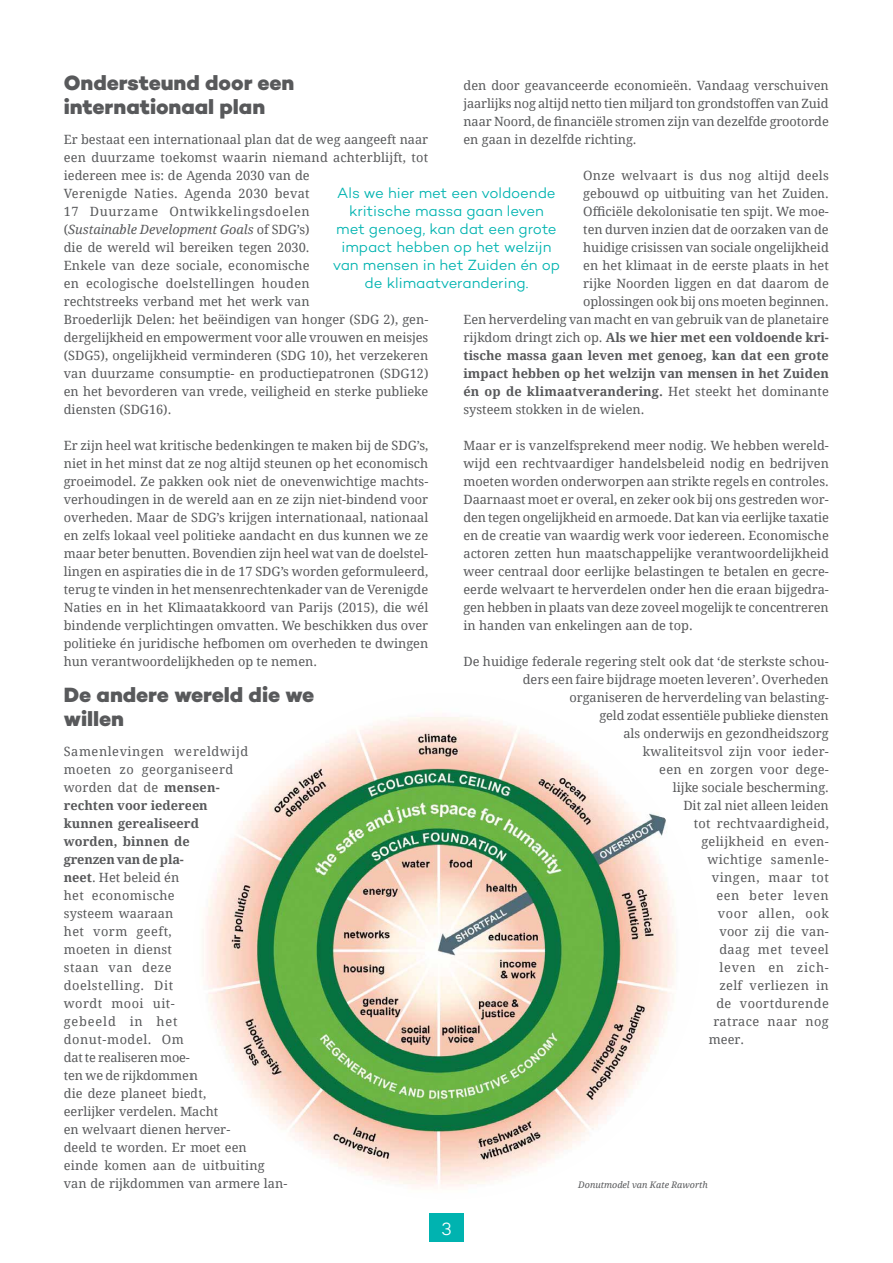
<style>
.page{position:relative;width:893px;height:1263px;background:#fff}
.page>*{position:absolute;margin:0;border:0;box-sizing:border-box;transform-origin:0 0}
.t1{font:800 21px/24px "Campton";letter-spacing:-.005em;color:#58595b}
.t2{font:300 18px "Campton";color:#fff}
.t3{font:300 15px/18px "Campton";letter-spacing:-.005em;color:#00b3b0;text-align:center}
.t4{font:12.75px/18px "Droid Serif";color:#58595b;text-align:justify}
.t5{font:700 12.75px "Droid Serif";color:#58595b}
.t6{font:12.75px "Droid Serif";letter-spacing:.02em;color:#58595b}
.t7{font:12.75px "Droid Serif";letter-spacing:.035em;color:#58595b}
.t8{font:12.75px "Droid Serif";letter-spacing:.025em;color:#58595b}
.t9{font:12.75px "Droid Serif";letter-spacing:.04em;color:#58595b}
.t10{font:12.75px "Droid Serif";letter-spacing:.03em;color:#58595b}
.t11{font:12.75px "Droid Serif";letter-spacing:.045em;color:#58595b}
.t12{font:12.75px "Droid Serif";letter-spacing:.05em;color:#58595b}
.t13{font:12.75px "Droid Serif";letter-spacing:.06em;color:#58595b}
.t14{font:italic 9px "Droid Serif";color:#58595b}
.s1{font-style:italic}
.s2{font-weight:700}
.s3{font-weight:400}
</style>
<div class="page">
<div style="left:429px;top:1213px;width:34px;height:29px;background:#00b3b0"></div>
<img style="left:193px;top:693px;width:506px;height:506px;border-radius:253px">
<h1 class="t1" style="left:64px;top:71px;width:232px">Ondersteund door een internationaal plan</h1>
<p class="t4" style="left:64px;top:130px;width:366px;text-align:left">Er bestaat een internationaal plan dat de weg aangeeft naar een duurzame toekomst waarin niemand achterblijft, tot iedereen mee is: de Agenda 2030 van de<br>Verenigde Naties. Agenda 2030 bevat<br>17 Duurzame Ontwikkelingsdoelen<br>(<span class="s1">Sustainable Development Goals</span> of SDG’s)<br>die de wereld wil bereiken tegen 2030.<br>Enkele van deze sociale, economische<br>en ecologische doelstellingen houden<br>rechtstreeks verband met het werk van<br>Broederlijk Delen: het beëindigen van honger (SDG 2), gen&shy;dergelijkheid en empowerment voor alle vrouwen en meisjes (SDG5), ongelijkheid verminderen (SDG 10), het verzekeren van duurzame consumptie- en productiepatronen (SDG12) en het bevorderen van vrede, veiligheid en sterke publieke diensten (SDG16).</p>
<p class="t4" style="left:64px;top:436px;width:366px">Er zijn heel wat kritische bedenkingen te maken bij de SDG’s, niet in het minst dat ze nog altijd steunen op het economisch groeimodel. Ze pakken ook niet de onevenwichtige machts&shy;verhoudingen in de wereld aan en ze zijn niet-bindend voor overheden. Maar de SDG’s krijgen internationaal, nationaal en zelfs lokaal veel politieke aandacht en dus kunnen we ze maar beter benutten. Bovendien zijn heel wat van de doelstel&shy;lingen en aspiraties die in de 17 SDG’s worden geformuleerd, terug te vinden in het mensenrechtenkader van de Verenigde Naties en in het Klimaatakkoord van Parijs (2015), die wél bindende verplichtingen omvatten. We beschikken dus over politieke én juridische hefbomen om overheden te dwingen hun verantwoordelijkheden op te nemen.</p>
<h1 class="t1" style="left:64px;top:683px;width:252px">De andere wereld die we willen</h1>
<p class="t4" style="left:64px;top:742px;width:225px;text-align:left">Samenlevingen wereldwijd moeten zo georganiseerd<br>worden dat de <span class="s2">mensen-<br>rechten voor iedereen<br>kunnen gerealiseerd<br>worden, binnen de<br>grenzen van de pla-<br>neet</span>. Het beleid én<br>het economische<br>systeem waaraan<br>het vorm geeft,<br>moeten in dienst<br>staan van deze<br>doelstelling. Dit<br>wordt mooi uit-<br>gebeeld in het<br>donut-model. Om<br>dat te realiseren moe-<br>ten we de rijkdommen<br>die deze planeet biedt,<br>eerlijker verdelen. Macht<br>en welvaart dienen herver-<br>deeld te worden. Er moet een<br>einde komen aan de uitbuiting van de rijkdommen van armere lan-</p>
<p class="t4" style="left:463px;top:76px;width:367px">den door geavanceerde economieën. Vandaag verschuiven jaarlijks nog altijd netto tien miljard ton grondstoffen van Zuid naar Noord, de financiële stromen zijn van dezelfde grootorde en gaan in dezelfde richting.</p>
<p class="t6" style="left:583px;top:167px;width:247px">Onze welvaart is dus nog altijd deels</p>
<p class="t4" style="left:583px;top:184px;width:247px">gebouwd op uitbuiting van het Zuiden.</p>
<p class="t4" style="left:583px;top:202px;width:247px">Officiële dekolonisatie ten spijt. We moe-</p>
<p class="t4" style="left:583px;top:220px;width:247px">ten durven inzien dat de oorzaken van de</p>
<p class="t4" style="left:583px;top:238px;width:247px">huidige crisissen van sociale ongelijkheid</p>
<p class="t4" style="left:583px;top:256px;width:247px">en het klimaat in de eerste plaats in het</p>
<p class="t4" style="left:583px;top:274px;width:247px">rijke Noorden liggen en dat daarom de</p>
<p class="t4" style="left:583px;top:292px;width:247px">oplossingen ook bij ons moeten beginnen.</p>
<p class="t4" style="left:463px;top:310px;width:367px">Een herverdeling van macht en van gebruik van de planetaire</p>
<p class="t5" style="left:463px;top:329px;width:367px"><span class="s3">rijkdom dringt zich op.</span> Als we hier met een voldoende kri-</p>
<p class="t5" style="left:463px;top:347px;width:367px">tische massa gaan leven met genoeg, kan dat een grote</p>
<p class="t5" style="left:463px;top:365px;width:367px">impact hebben op het welzijn van mensen in het Zuiden</p>
<p class="t5" style="left:463px;top:383px;width:367px">én op de klimaatverandering. <span class="s3">Het steekt het dominante</span></p>
<p class="t4" style="left:463px;top:400px;width:182px">systeem stokken in de wielen.</p>
<p class="t4" style="left:463px;top:436px;width:367px">Maar er is vanzelfsprekend meer nodig. We hebben wereld&shy;wijd een rechtvaardiger handelsbeleid nodig en bedrijven moeten worden onderworpen aan strikte regels en controles.<br>Daarnaast moet er overal, en zeker ook bij ons gestreden wor&shy;den tegen ongelijkheid en armoede. Dat kan via eerlijke taxatie en de creatie van waardig werk voor iedereen. Economische actoren zetten hun maatschappelijke verantwoordelijkheid weer centraal door eerlijke belastingen te betalen en gecre&shy;ëerde welvaart te herverdelen onder hen die eraan bijgedra&shy;gen hebben in plaats van deze zoveel mogelijk te concentreren in handen van enkelingen aan de top.</p>
<p class="t4" style="left:463px;top:652px;width:367px">De huidige federale regering stelt ook dat ‘de sterkste schou-</p>
<p class="t4" style="left:523px;top:670px;width:307px">ders een faire bijdrage moeten leveren’. Overheden</p>
<p class="t4" style="left:569px;top:688px;width:261px">organiseren de herverdeling van belasting-</p>
<p class="t4" style="left:599px;top:706px;width:231px">geld zodat essentiële publieke diensten</p>
<p class="t4" style="left:623px;top:724px;width:207px">als onderwijs en gezondheidszorg</p>
<p class="t4" style="left:643px;top:742px;width:188px">kwaliteitsvol zijn voor ieder-</p>
<p class="t6" style="left:659px;top:761px;width:171px">een en zorgen voor dege-</p>
<p class="t4" style="left:673px;top:778px;width:157px">lijke sociale bescherming.</p>
<p class="t4" style="left:683px;top:796px;width:147px">Dit zal niet alleen leiden</p>
<p class="t6" style="left:694px;top:815px;width:137px">tot rechtvaardigheid,</p>
<p class="t8" style="left:701px;top:833px;width:129px">gelijkheid en even-</p>
<p class="t7" style="left:707px;top:851px;width:123px">wichtige samenle-</p>
<p class="t9" style="left:712px;top:869px;width:119px">vingen, maar tot</p>
<p class="t11" style="left:716px;top:887px;width:114px">een beter leven</p>
<p class="t12" style="left:718px;top:905px;width:113px">voor allen, ook</p>
<p class="t6" style="left:719px;top:923px;width:111px">voor zij die van-</p>
<p class="t7" style="left:719px;top:941px;width:111px">daag met teveel</p>
<p class="t13" style="left:719px;top:959px;width:111px">leven en zich-</p>
<p class="t8" style="left:719px;top:977px;width:111px">zelf verliezen in</p>
<p class="t7" style="left:716px;top:995px;width:114px">de voortdurende</p>
<p class="t10" style="left:713px;top:1013px;width:117px">ratrace naar nog</p>
<p class="t4" style="left:709px;top:1030px;width:37px">meer.</p>
<p class="t3" style="left:333px;top:184px;width:229px">Als we hier met een voldoende kritische massa gaan leven<br>met genoeg, kan dat een grote impact hebben op het welzijn van mensen in het Zuiden én op de klimaatverandering.</p>
<p class="t14" style="left:578px;top:1179px;width:131px">Donutmodel van Kate Raworth</p>
<h2 class="t2" style="left:441px;top:1217px;width:12px">3</h2>
</div>
